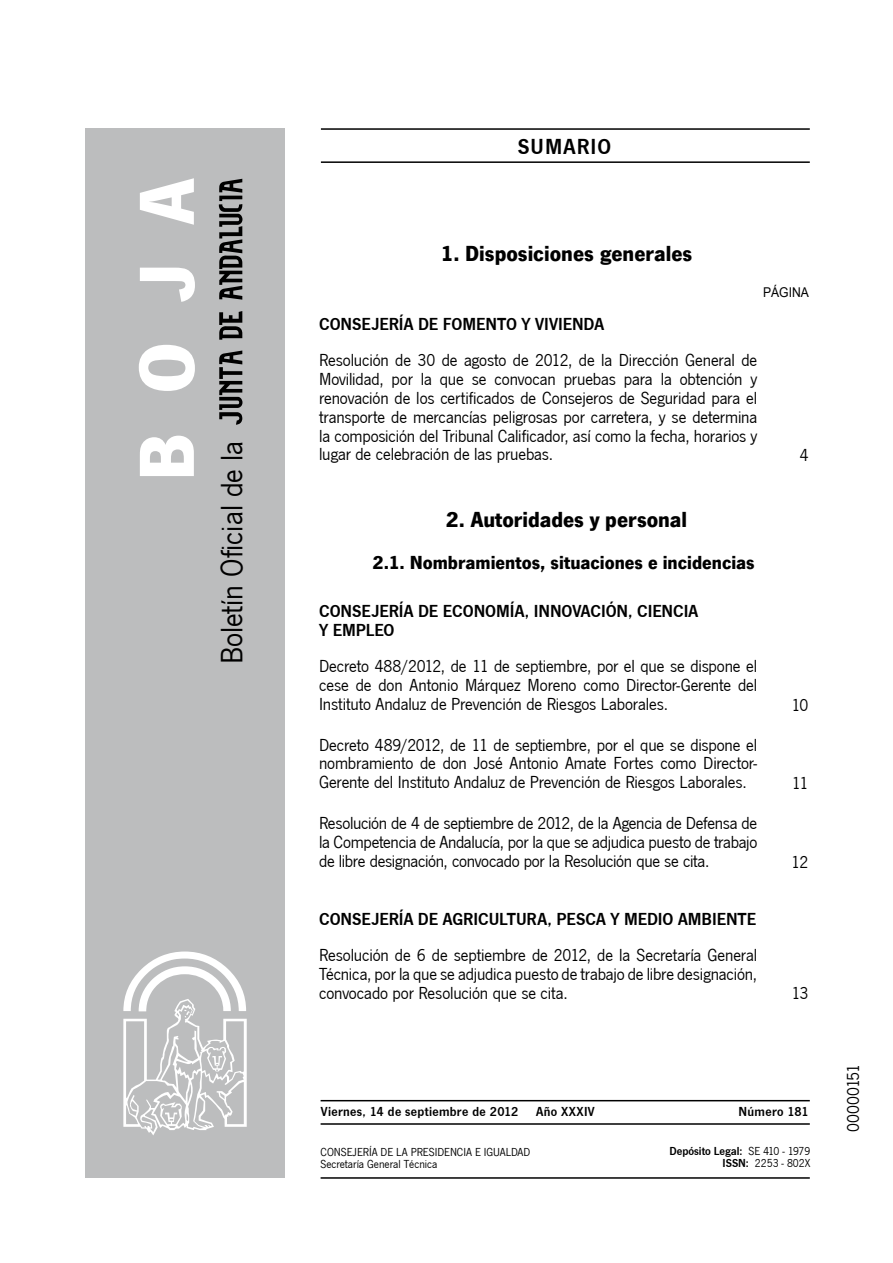
<style>
.page{position:relative;width:893px;height:1263px;background:#fff}
.page>*{position:absolute;margin:0;border:0;box-sizing:border-box;transform-origin:0 0}
.t1{font:700 81px "News Got T";color:#fff}
.t2{font:31.95px "News Got T";color:#000}
.t3{font:700 22.5px "News Got T";color:#000}
.t4{font:600 22.5px "News Got T";letter-spacing:.05em;color:#000}
.t5{font:700 19.5px "News Got T";color:#000}
.t6{font:18px/18.9px "News Got T";letter-spacing:-.01em;color:#000;text-align:justify}
.t7{font:600 18px "News Got T";color:#000}
.t8{font:600 13.5px "News Got T";letter-spacing:.025em;color:#000}
.t9{font:13.5px "Arial";color:#000;scale:.9 1}
.t10{font:12px/12px "News Got T";color:#000}
.t11{font:600 12px/12px "News Got T";color:#000;text-align:right}
.s1{font-weight:400}
</style>
<div class="page">
<hr style="left:321px;top:128px;width:488px;height:2px;background:#000">
<hr style="left:321px;top:161px;width:488px;height:2px;background:#000">
<div style="left:85px;top:128px;width:200px;height:1050px;background:#bcbdbe"></div>
<svg style="left:219px;top:351px;width:23px;height:74px"></svg>
<svg style="left:219px;top:311px;width:23px;height:29px"></svg>
<svg style="left:219px;top:179px;width:23px;height:121px"></svg>
<svg style="left:123px;top:952px;width:124px;height:183px"></svg>
<hr style="left:320px;top:1100px;width:489px;height:1px;background:#000">
<hr style="left:320px;top:1177px;width:489px;height:2px;background:#000">
<hr style="left:320px;top:1123px;width:489px;height:2px;background:#000">
<h1 class="t1" style="left:119px;top:481px;width:305px;rotate:-90deg">BOJA</h1>
<h2 class="t2" style="left:214px;top:664px;width:225px;rotate:-90deg">Boletín Oficial de la</h2>
<p class="t4" style="left:517px;top:134px;width:95px">SUMARIO</p>
<p class="t3" style="left:440px;top:240px;width:253px">1. Disposiciones generales</p>
<p class="t9" style="left:763px;top:283px;width:53px">PÁGINA</p>
<p class="t7" style="left:319px;top:314px;width:265px">CONSEJERÍA DE FOM ENTO Y VIVI ENDA</p>
<p class="t6" style="left:319px;top:351px;width:440px">Resolución de 30 de agosto de 2012, de la Dirección General de Movilidad, por la que se convocan pruebas para la obtención y renovación de los certificados de Consejeros de Seguridad para el transporte de mercancías peligrosas por carretera, y se determina la composición del Tribunal Calificador, así como la fecha, horarios y lugar de celebración de las pruebas.</p>
<p class="t3" style="left:446px;top:506px;width:243px">2. Autoridades y personal</p>
<p class="t5" style="left:372px;top:551px;width:384px">2.1. Nombramientos, situaciones e incidencias</p>
<p class="t7" style="left:319px;top:601px;width:136px">CONSEJERÍA DE ECONOM</p>
<p class="t7" style="left:510px;top:601px;width:39px">ÍA, INNOVACI</p>
<p class="t7" style="left:605px;top:601px;width:66px">ÓN, CIENCIA</p>
<p class="t7" style="left:319px;top:620px;width:74px">Y EM PLEO</p>
<p class="t6" style="left:319px;top:657px;width:439px">Decreto 488/2012, de 11 de septiembre, por el que se dispone el cese de don Antonio Márquez Moreno como Director-Gerente del Instituto Andaluz de Prevención de Riesgos Laborales.</p>
<p class="t6" style="left:319px;top:736px;width:439px">Decreto 489/2012, de 11 de septiembre, por el que se dispone el nombramiento de don José Antonio Amate Fortes como Director-Gerente del Instituto Andaluz de Prevención de Riesgos Laborales.</p>
<p class="t6" style="left:319px;top:814px;width:439px">Resolución de 4 de septiembre de 2012, de la Agencia de Defensa de la Competencia de Andalucía, por la que se adjudica puesto de trabajo de libre designación, convocado por la Resolución que se cita.</p>
<p class="t7" style="left:319px;top:909px;width:154px">CONSEJERÍA DE AGRICUL</p>
<p class="t7" style="left:507px;top:909px;width:81px">TURA, PESCA</p>
<p class="t7" style="left:610px;top:909px;width:46px">Y MEDIO</p>
<p class="t7" style="left:678px;top:909px;width:80px">AMBIENTE</p>
<p class="t6" style="left:319px;top:946px;width:439px">Resolución de 6 de septiembre de 2012, de la Secretaría General Técnica, por la que se adjudica puesto de trabajo de libre designación, convocado por Resolución que se cita.</p>
<p class="t6" style="left:799px;top:446px;width:10px">4</p>
<p class="t6" style="left:791px;top:695px;width:18px">10</p>
<p class="t6" style="left:792px;top:774px;width:18px">11</p>
<p class="t6" style="left:791px;top:853px;width:19px">12</p>
<p class="t6" style="left:791px;top:984px;width:18px">13</p>
<p class="t8" style="left:321px;top:1104px;width:199px">VIERNES, 14 DE SEPTIEMBRE DE 2012</p>
<p class="t8" style="left:536px;top:1104px;width:60px">AÑO XXXIV</p>
<p class="t8" style="left:738px;top:1104px;width:72px">NÚMERO 181</p>
<p class="t10" style="left:320px;top:1146px;width:211px">CONSEJERÍA DE LA PRESIDENCIA E IGUALDAD<br>Secretaría General Técnica</p>
<p class="t11" style="left:669px;top:1145px;width:142px">DEPÓSITO LEGAL: <span class="s1">SE 410 - 1979<br></span>ISSN: <span class="s1">2253 - 802X</span></p>
<p class="t6" style="left:844px;top:1132px;width:69px;rotate:-90deg">00000151</p>
</div>
